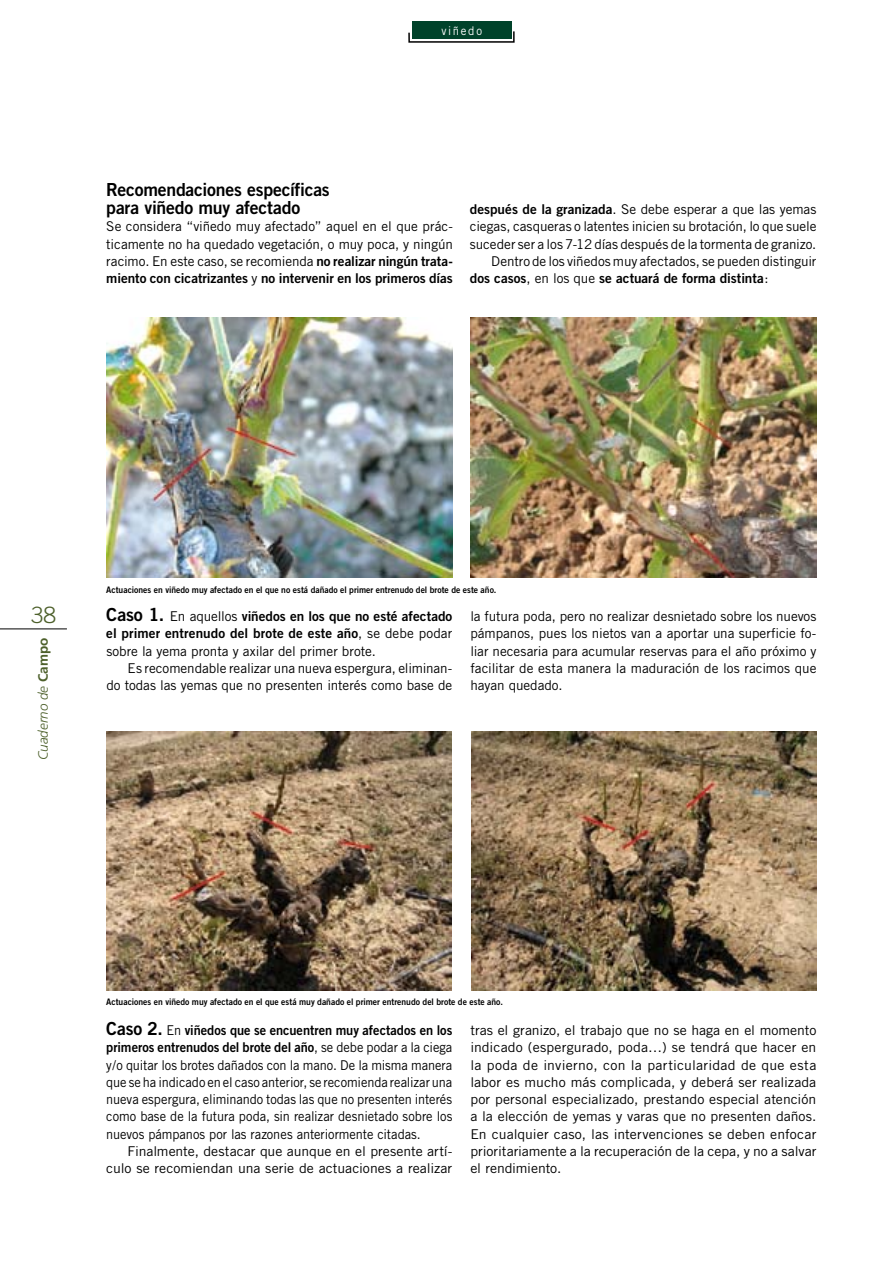
<style>
.page{position:relative;width:893px;height:1263px;background:#fff}
.page>*{position:absolute;margin:0;border:0;box-sizing:border-box;transform-origin:0 0}
.t1{font:300 22.5px "Trade Gothic";color:#4d602b}
.t2{font:18px/18px "Trade Gothic Bold Two";letter-spacing:-.015em;color:#000}
.t3{font:13.5px/17.2px "Trade Gothic";letter-spacing:-.005em;color:#000;text-align:justify}
.t4{font:13.5px/17.2px "Trade Gothic";letter-spacing:-.005em;color:#000;text-align:right;scale:1.04 1}
.t5{font:13.5px/17.2px "Trade Gothic";letter-spacing:-.005em;color:#000;text-align:justify;scale:.95 1}
.t6{font:13.5px/17.2px "Trade Gothic Bold Two";color:#000}
.t7{font:13.5px/17.2px "Trade Gothic Bold Two";color:#000;scale:.95 1}
.t8{font:italic 300 13.5px "Frutiger";color:#4d602b}
.t9{font:12px "Trade Gothic";letter-spacing:.15em;color:#fff;scale:.95 1}
.t10{font:9px "Trade Gothic Bold Two";color:#000;scale:.95 1}
.s1{font-family:"Trade Gothic Bold Two"}
.s2{font-family:"Trade Gothic"}
.s3{font-weight:700;font-style:normal}
.s4{font-size:18px}
</style>
<div class="page">
<img style="left:106px;top:318px;width:346px;height:259px">
<img style="left:470px;top:318px;width:346px;height:259px">
<hr style="left:0;top:628px;width:67px;height:1px;background:#000">
<svg style="left:408px;top:30px;width:107px;height:13px"></svg>
<div style="left:412px;top:21px;width:99px;height:18px;background:#00422a"></div>
<img style="left:106px;top:731px;width:345px;height:259px">
<img style="left:471px;top:731px;width:345px;height:259px">
<p class="t9" style="left:441px;top:23px;width:44px">viñedo</p>
<h2 class="t2" style="left:106px;top:180px;width:225px">Recomendaciones específicas para viñedo muy afectado</h2>
<p class="t3" style="left:106px;top:218px;width:348px">Se considera “viñedo muy afectado” aquel en el que prác&shy;ticamente no ha quedado vegetación, o muy poca, y ningún racimo. En este caso, se recomienda <span class="s1">no realizar ningún trata-</span></p>
<p class="t6" style="left:106px;top:269px;width:348px">miento con cicatrizantes <span class="s2">y</span> no intervenir en los primeros días</p>
<p class="t3" style="left:470px;top:200px;width:348px;text-align:right"><span class="s1">después de la granizada</span>. Se debe esperar a que las yemas ciegas, casqueras o latentes inicien su brotación, lo que suele suceder ser a los 7-12 días después de la tormenta de granizo.<br>Dentro de los viñedos muy afectados, se pueden distinguir</p>
<p class="t6" style="left:470px;top:269px;width:300px">dos casos<span class="s2">, en los que</span> se actuará de forma distinta<span class="s2">:</span></p>
<h1 class="t1" style="left:31px;top:601px;width:27px">38</h1>
<p class="t8" style="left:35px;top:760px;width:124px;rotate:-90deg">Cuaderno de <span class="s3">Campo</span></p>
<p class="t10" style="left:106px;top:584px;width:412px">Actuaciones en viñedo muy afectado en el que no está dañado el primer entrenudo del brote de este año.</p>
<p class="t6" style="left:106px;top:607px;width:348px"><span class="s4">Caso 1.</span> <span class="s2">En aquellos</span> viñedos en los que no esté afectado el primer entrenudo del brote de este año<span class="s2">, se debe podar</span></p>
<p class="t3" style="left:106px;top:642px;width:271px">sobre la yema pronta y axilar del primer brote.</p>
<p class="t3" style="left:128px;top:659px;width:326px">Es recomendable realizar una nueva espergura, eliminan-</p>
<p class="t3" style="left:106px;top:676px;width:347px">do todas las yemas que no presenten interés como base de</p>
<p class="t3" style="left:470px;top:607px;width:348px">la futura poda, pero no realizar desnietado sobre los nuevos pámpanos, pues los nietos van a aportar una superficie fo&shy;liar necesaria para acumular reservas para el año próximo y facilitar de esta manera la maduración de los racimos que hayan quedado.</p>
<p class="t10" style="left:106px;top:996px;width:419px">Actuaciones en viñedo muy afectado en el que está muy dañado el primer entrenudo del brote de este año.</p>
<p class="t7" style="left:106px;top:1021px;width:366px"><span class="s4">Caso 2.</span> <span class="s2">En</span> viñedos que se encuentren muy afectados en los primeros entrenudos del brote del año<span class="s2">, se debe podar a la ciega</span></p>
<p class="t5" style="left:106px;top:1056px;width:366px">y/o quitar los brotes dañados con la mano. De la misma manera que se ha indicado en el caso anterior, se recomienda realizar una nueva espergura, eliminando todas las que no presenten interés como base de la futura poda, sin realizar desnietado sobre los nuevos pámpanos por las razones anteriormente citadas.</p>
<p class="t4" style="left:106px;top:1142px;width:334px">Finalmente, destacar que aunque en el presente artí&shy;culo se recomiendan una serie de actuaciones a realizar</p>
<p class="t4" style="left:470px;top:1021px;width:334px;text-align:justify">tras el granizo, el trabajo que no se haga en el momento indicado (espergurado, poda…) se tendrá que hacer en la poda de invierno, con la particularidad de que esta labor es mucho más complicada, y deberá ser realizada por personal especializado, prestando especial atención a la elección de yemas y varas que no presenten daños.<br>En cualquier caso, las intervenciones se deben enfocar prioritariamente a la recuperación de la cepa, y no a salvar el rendimiento.</p>
</div>
